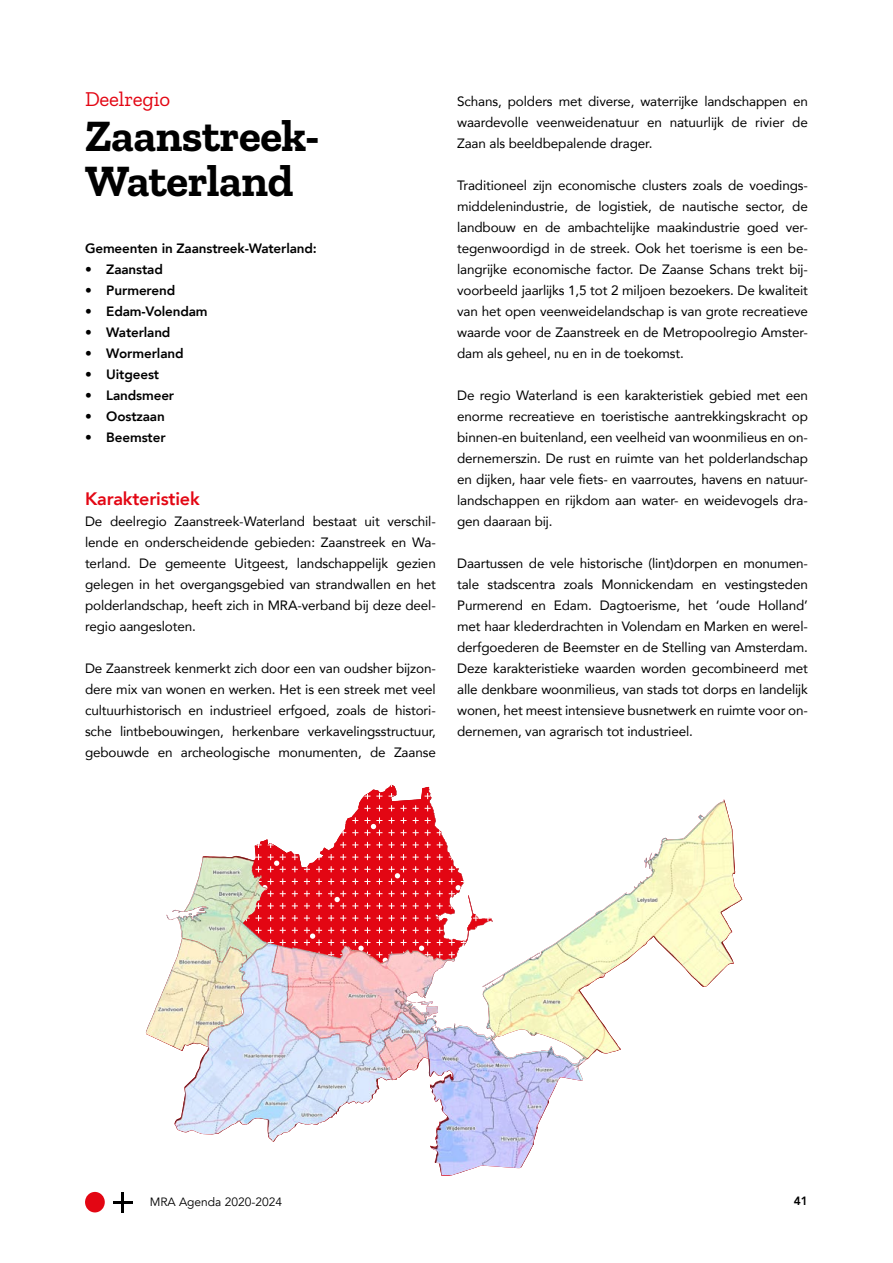
<style>
.page{position:relative;width:893px;height:1263px;background:#fff}
.page>*{position:absolute;margin:0;border:0;box-sizing:border-box;transform-origin:0 0}
.t1{font:700 45px/45px "Zilla Slab";letter-spacing:-.01em;color:#000}
.t2{font:21px "Zilla Slab";letter-spacing:-.01em;color:#e30613}
.t3{font:800 18px "Avenir";letter-spacing:-.01em;color:#e30613}
.t4{font:13.5px/21px "Avenir";letter-spacing:-.01em;color:#000;text-align:justify}
.t5{font:800 13.5px "Avenir";letter-spacing:-.01em;color:#000}
.t6{font:12px "Avenir";color:#000}
.t7{font:800 12px "Avenir";color:#000}
</style>
<div class="page">
<div style="left:85px;top:1192px;width:20px;height:20px;background:#e30613;border-radius:50%"></div>
<hr style="left:121px;top:1192px;width:3px;height:20px;background:#000">
<svg style="left:113px;top:1201px;width:19px;height:2px"></svg>
<svg style="left:588px;top:799px;width:154px;height:260px"></svg>
<img style="left:588px;top:801px;width:136px;height:158px">
<svg style="left:146px;top:785px;width:442px;height:390px"></svg>
<h2 class="t2" style="left:85px;top:87px;width:87px">Deelregio</h2>
<h1 class="t1" style="left:85px;top:114px;width:236px">Zaanstreek-<br>Waterland</h1>
<p class="t5" style="left:85px;top:238px;width:233px">Gemeenten in Zaanstreek-Waterland:</p>
<p class="t5" style="left:85px;top:259px;width:79px">• Zaanstad</p>
<p class="t5" style="left:85px;top:280px;width:92px">• Purmerend</p>
<p class="t5" style="left:85px;top:301px;width:124px">• Edam-Volendam</p>
<p class="t5" style="left:85px;top:322px;width:87px">• Waterland</p>
<p class="t5" style="left:85px;top:343px;width:100px">• Wormerland</p>
<p class="t5" style="left:85px;top:364px;width:76px">• Uitgeest</p>
<p class="t5" style="left:85px;top:385px;width:91px">• Landsmeer</p>
<p class="t5" style="left:85px;top:406px;width:81px">• Oostzaan</p>
<p class="t5" style="left:85px;top:427px;width:82px">• Beemster</p>
<h3 class="t3" style="left:85px;top:485px;width:116px">Karakteristiek</h3>
<p class="t4" style="left:85px;top:510px;width:352px">De deelregio Zaanstreek-Waterland bestaat uit verschil&shy;lende en onderscheidende gebieden: Zaanstreek en Wa&shy;terland. De gemeente Uitgeest, landschappelijk gezien gelegen in het overgangsgebied van strandwallen en het polderlandschap, heeft zich in MRA-verband bij deze deel&shy;regio aangesloten.</p>
<p class="t4" style="left:85px;top:657px;width:352px">De Zaanstreek kenmerkt zich door een van oudsher bijzon&shy;dere mix van wonen en werken. Het is een streek met veel cultuurhistorisch en industrieel erfgoed, zoals de histori&shy;sche lintbebouwingen, herkenbare verkavelingsstructuur, gebouwde en archeologische monumenten, de Zaanse</p>
<p class="t4" style="left:457px;top:90px;width:352px">Schans, polders met diverse, waterrijke landschappen en waardevolle veenweidenatuur en natuurlijk de rivier de Zaan als beeldbepalende drager.</p>
<p class="t4" style="left:457px;top:174px;width:352px">Traditioneel zijn economische clusters zoals de voedings&shy;middelenindustrie, de logistiek, de nautische sector, de landbouw en de ambachtelijke maakindustrie goed ver&shy;tegenwoordigd in de streek. Ook het toerisme is een be&shy;langrijke economische factor. De Zaanse Schans trekt bij&shy;voorbeeld jaarlijks 1,5 tot 2 miljoen bezoekers. De kwaliteit van het open veenweidelandschap is van grote recreatieve waarde voor de Zaanstreek en de Metropoolregio Amster&shy;dam als geheel, nu en in de toekomst.</p>
<p class="t4" style="left:457px;top:385px;width:352px">De regio Waterland is een karakteristiek gebied met een enorme recreatieve en toeristische aantrekkingskracht op binnen-en buitenland, een veelheid van woonmilieus en on&shy;dernemerszin. De rust en ruimte van het polderlandschap en dijken, haar vele fiets- en vaarroutes, havens en natuur&shy;landschappen en rijkdom aan water- en weidevogels dra&shy;gen daaraan bij.</p>
<p class="t4" style="left:457px;top:553px;width:352px">Daartussen de vele historische (lint)dorpen en monumen&shy;tale stadscentra zoals Monnickendam en vestingsteden Purmerend en Edam. Dagtoerisme, het ‘oude Holland’ met haar klederdrachten in Volendam en Marken en werel&shy;derfgoederen de Beemster en de Stelling van Amsterdam.<br>Deze karakteristieke waarden worden gecombineerd met alle denkbare woonmilieus, van stads tot dorps en landelijk wonen, het meest intensieve busnetwerk en ruimte voor on&shy;dernemen, van agrarisch tot industrieel.</p>
<p class="t6" style="left:150px;top:1195px;width:134px">MRA Agenda 2020-2024</p>
<p class="t7" style="left:794px;top:1192px;width:16px">41</p>
</div>
